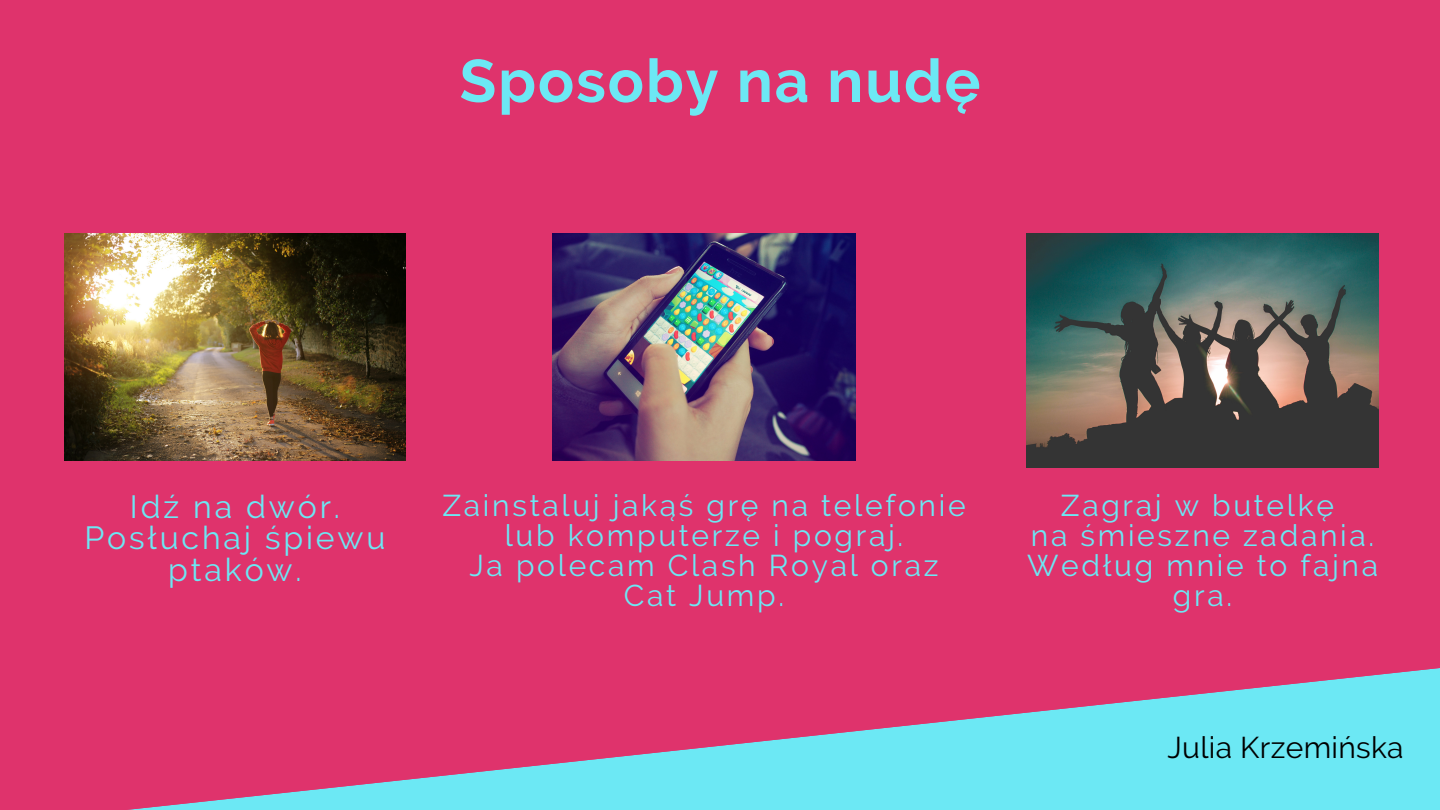
<style>
.page{position:relative;width:1440px;height:810px;background:#df336c}
.page>*{position:absolute;margin:0;border:0;box-sizing:border-box;transform-origin:0 0}
.t1{font:700 60px "Raleway";letter-spacing:.03em;color:#6ce8f4}
.t2{font:32px/31.5px "Raleway";letter-spacing:.09em;color:#6ce8f4;text-align:center}
.t3{font:30px/30px "Raleway";letter-spacing:.09em;color:#6ce8f4;text-align:center}
.t4{font:30px "Raleway";letter-spacing:.01em;color:#000}
</style>
<div class="page">
<svg style="left:128px;top:668px;width:1312px;height:142px"></svg>
<img style="left:65px;top:234px;width:340px;height:226px">
<img style="left:553px;top:234px;width:302px;height:226px">
<img style="left:1027px;top:234px;width:352px;height:234px">
<h1 class="t1" style="left:460px;top:46px;width:522px">Sposoby na nudę</h1>
<p class="t2" style="left:84px;top:490px;width:303px">Idź na dwór.<br>Posłuchaj śpiewu ptaków.</p>
<p class="t3" style="left:442px;top:490px;width:525px">Zainstaluj jakąś grę na telefonie lub komputerze i pograj.<br>Ja polecam Clash Royal oraz<br>Cat Jump.</p>
<p class="t3" style="left:1027px;top:490px;width:352px">Zagraj w butelkę<br>na śmieszne zadania.<br>Według mnie to fajna gra.</p>
<p class="t4" style="left:1168px;top:729px;width:238px">Julia Krzemińska</p>
</div>
